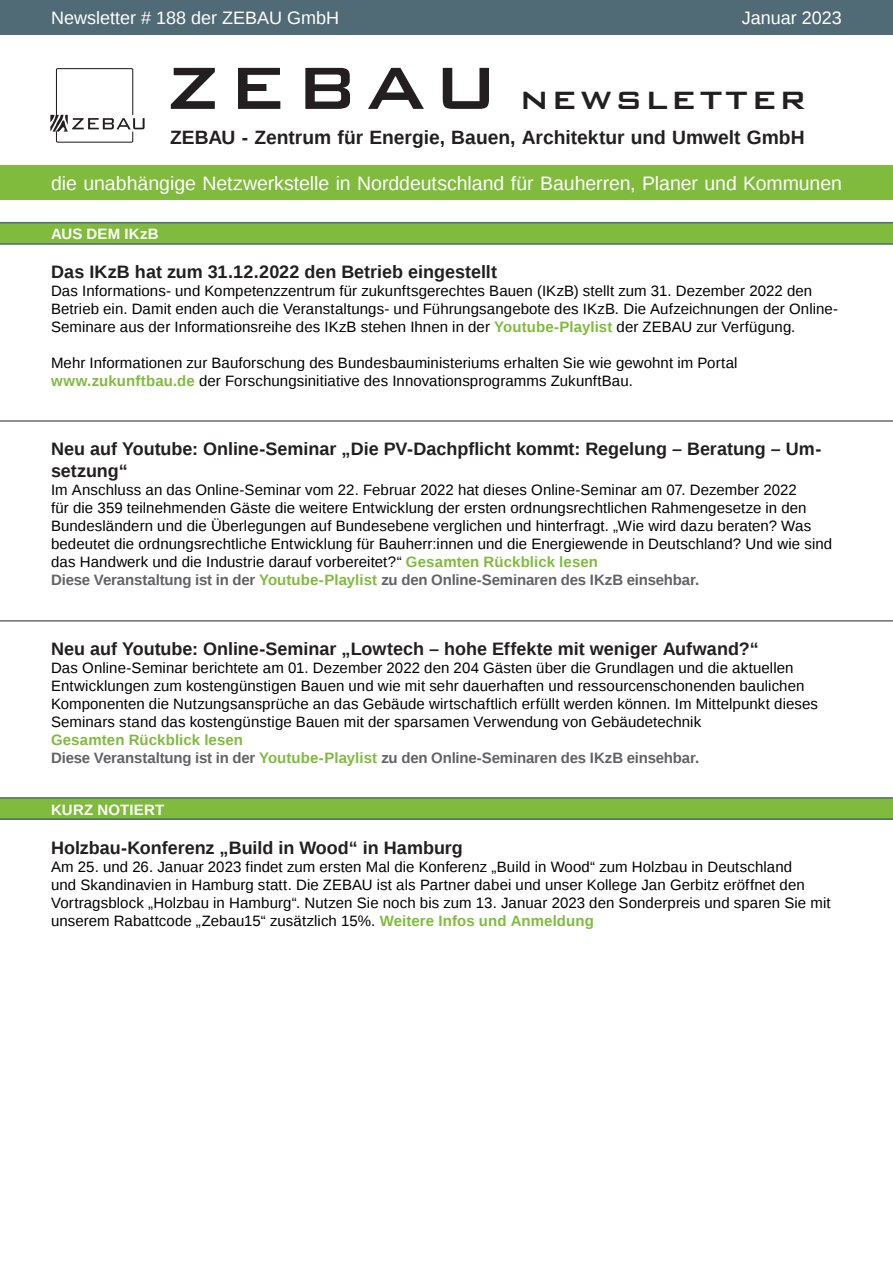
<style>
.page{position:relative;width:893px;height:1263px;background:#fff}
.page>*{position:absolute;margin:0;border:0;box-sizing:border-box;transform-origin:0 0}
.t1{font:500 40.95px "Bank Gothic BT";letter-spacing:.075em;color:#231f20}
.t2{font:19.5px "Liberation Sans";letter-spacing:-.005em;color:#fff}
.t3{font:700 19.2px "Liberation Sans";color:#231f20}
.Überschrift{font:700 18px/21.6px "Liberation Sans";color:#231f20}
.t4{font:18px "Liberation Sans";color:#fff}
.Überschrift-2{font:15px/18px "Liberation Sans";letter-spacing:.005em;color:#000}
.Überschrift-3{font:700 15px "Liberation Sans";letter-spacing:-.01em;color:#636366}
.Überschrift-4{font:700 15px "Liberation Sans";letter-spacing:.005em;color:#80bb3d}
.t5{font:700 15px "Liberation Sans";letter-spacing:.015em;color:#fff}
.s1{font-size:79.5px}
.s2{font-weight:700;color:#80bb3d}
.s3{color:#80bb3d}
</style>
<div class="page">
<div style="left:0;top:0;width:893px;height:34px;background:#506a76"></div>
<div style="left:0;top:166px;width:893px;height:34px;background:#80bb3d"></div>
<svg style="left:50px;top:68px;width:95px;height:75px"></svg>
<div style="left:0;top:223px;width:893px;height:21px;background:#80bb3d"></div>
<hr style="left:0;top:243px;width:893px;height:2px;background:#506a76">
<hr style="left:0;top:222px;width:893px;height:1px;background:#506a76">
<hr style="left:0;top:420px;width:893px;height:2px;background:#6c6d70">
<hr style="left:0;top:620px;width:893px;height:2px;background:#6c6d70">
<div style="left:0;top:798px;width:893px;height:21px;background:#80bb3d"></div>
<hr style="left:0;top:818px;width:893px;height:2px;background:#506a76">
<hr style="left:0;top:797px;width:893px;height:2px;background:#506a76">
<p class="t4" style="left:51px;top:7px;width:290px">Newsletter # 188 der ZEBAU GmbH</p>
<p class="t4" style="left:742px;top:7px;width:102px">Januar 2023</p>
<h1 class="t1" style="left:166px;top:76px;width:642px"><span class="s1">ZEBAU</span> newsletter</h1>
<p class="t3" style="left:170px;top:124px;width:636px">ZEBAU - Zentrum für Energie, Bauen, Architektur und Umwelt GmbH</p>
<h2 class="t2" style="left:51px;top:172px;width:792px">die unabhängige Netzwerkstelle in Norddeutschland für Bauherren, Planer und Kommunen</h2>
<p class="t5" style="left:51px;top:224px;width:109px">AUS DEM IKzB</p>
<p class="Überschrift" style="left:51px;top:261px;width:447px">Das IKzB hat zum 31.12.2022 den Betrieb eingestellt</p>
<p class="Überschrift-2" style="left:51px;top:283px;width:789px">Das Informations- und Kompetenzzentrum für zukunftsgerechtes Bauen (IKzB) stellt zum 31. Dezember 2022 den<br>Betrieb ein. Damit enden auch die Veranstaltungs- und Führungsangebote des IKzB. Die Aufzeichnungen der Online-<br>Seminare aus der Informationsreihe des IKzB stehen Ihnen in der <span class="s2">Youtube-Playlist</span> der ZEBAU zur Verfügung.</p>
<p class="Überschrift-2" style="left:51px;top:355px;width:688px">Mehr Informationen zur Bauforschung des Bundesbauministeriums erhalten Sie wie gewohnt im Portal</p>
<p class="Überschrift-2" style="left:51px;top:373px;width:583px"><span class="s2">www.zukunftbau.de</span> der Forschungsinitiative des Innovationsprogramms ZukunftBau.</p>
<p class="Überschrift" style="left:51px;top:438px;width:772px">Neu auf Youtube: Online-Seminar „Die PV-Dachpflicht kommt: Regelung – Beratung – Um&shy;setzung“</p>
<p class="Überschrift-2" style="left:51px;top:481px;width:783px">Im Anschluss an das Online-Seminar vom 22. Februar 2022 hat dieses Online-Seminar am 07. Dezember 2022<br>für die 359 teilnehmenden Gäste die weitere Entwicklung der ersten ordnungsrechtlichen Rahmengesetze in den Bundesländern und die Überlegungen auf Bundesebene verglichen und hinterfragt. „Wie wird dazu beraten? Was bedeutet die ordnungsrechtliche Entwicklung für Bauherr:innen und die Energiewende in Deutschland? Und wie sind das Handwerk und die Industrie darauf vorbereitet?“ <span class="s2">Gesamten Rückblick lesen</span></p>
<p class="Überschrift-3" style="left:51px;top:569px;width:650px">Diese Veranstaltung ist in der <span class="s3">Youtube-Playlist</span> zu den Online-Seminaren des IKzB einsehbar.</p>
<p class="Überschrift" style="left:51px;top:638px;width:709px">Neu auf Youtube: Online-Seminar „Lowtech – hohe Effekte mit weniger Aufwand?“</p>
<p class="Überschrift-2" style="left:51px;top:660px;width:769px">Das Online-Seminar berichtete am 01. Dezember 2022 den 204 Gästen über die Grundlagen und die aktuellen Entwicklungen zum kostengünstigen Bauen und wie mit sehr dauerhaften und ressourcenschonenden baulichen Komponenten die Nutzungsansprüche an das Gebäude wirtschaftlich erfüllt werden können. Im Mittelpunkt dieses Seminars stand das kostengünstige Bauen mit der sparsamen Verwendung von Gebäudetechnik</p>
<p class="Überschrift-4" style="left:51px;top:730px;width:194px">Gesamten Rückblick lesen</p>
<p class="Überschrift-3" style="left:51px;top:748px;width:650px">Diese Veranstaltung ist in der <span class="s3">Youtube-Playlist</span> zu den Online-Seminaren des IKzB einsehbar.</p>
<p class="t5" style="left:51px;top:799px;width:115px">KURZ NOTIERT</p>
<p class="Überschrift" style="left:51px;top:836px;width:413px">Holzbau-Konferenz „Build in Wood“ in Hamburg</p>
<p class="Überschrift-2" style="left:51px;top:858px;width:781px">Am 25. und 26. Januar 2023 findet zum ersten Mal die Konferenz „Build in Wood“ zum Holzbau in Deutschland<br>und Skandinavien in Hamburg statt. Die ZEBAU ist als Partner dabei und unser Kollege Jan Gerbitz eröffnet den Vortragsblock „Holzbau in Hamburg“. Nutzen Sie noch bis zum 13. Januar 2023 den Sonderpreis und sparen Sie mit unserem Rabattcode „Zebau15“ zusätzlich 15%. <span class="s2">Weitere Infos und Anmeldung</span></p>
</div>
